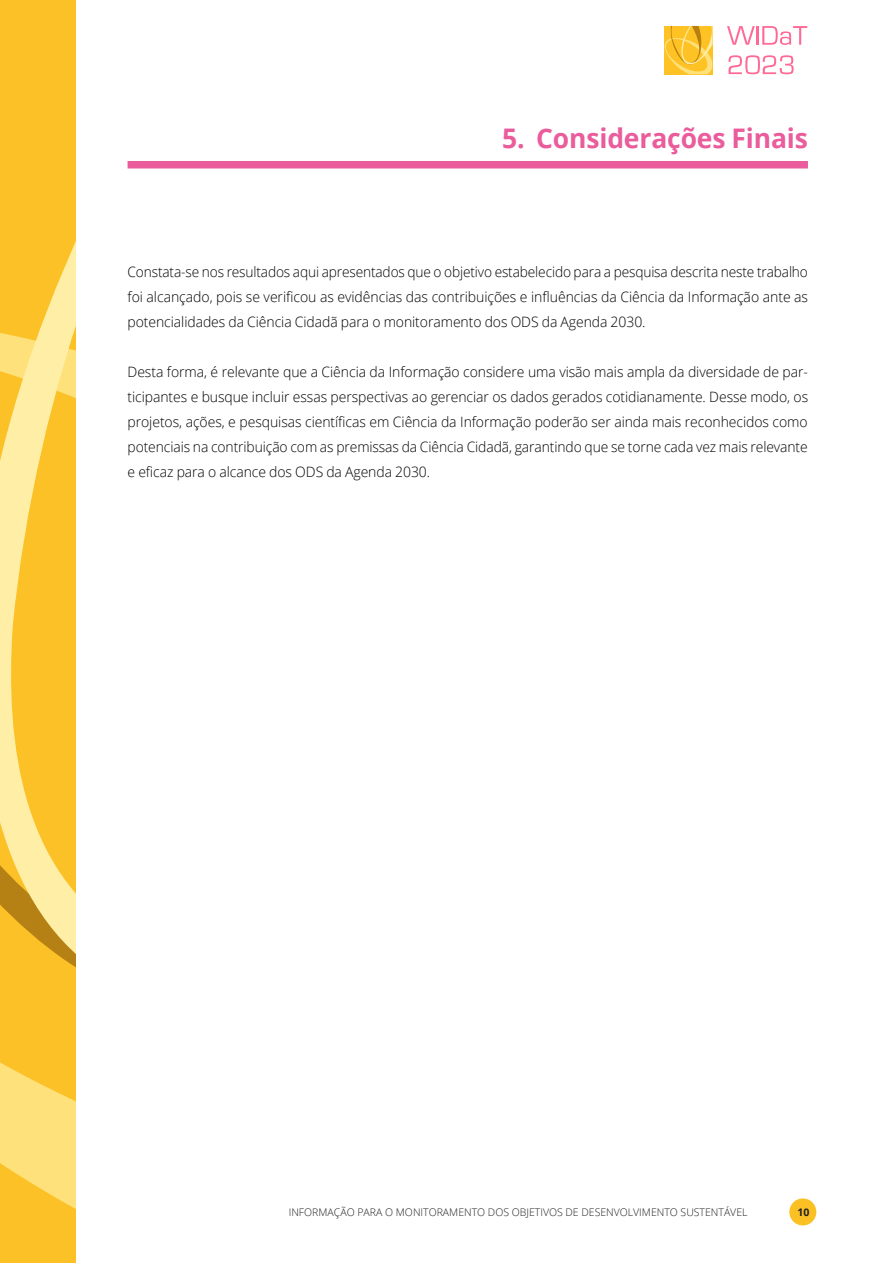
<style>
.page{position:relative;width:893px;height:1263px;background:#fff}
.page>*{position:absolute;margin:0;border:0;box-sizing:border-box;transform-origin:0 0}
.t1{font:700 27px "Open Sans";letter-spacing:-.005em;color:#ea5c9c}
.t2{font:300 14.25px/24.9px "Open Sans";letter-spacing:-.005em;color:#000;text-align:justify}
.t3{font:300 14.25px/24.9px "Open Sans";letter-spacing:-.005em;color:#000;text-align:justify;scale:.96 1}
.t4{font:300 10.5px "Open Sans";color:#202020}
.t5{font:700 10.5px "Open Sans";color:#202020}
</style>
<div class="page">
<div style="left:790px;top:1199px;width:26px;height:26px;background:#fbc024;border-radius:50%"></div>
<div style="left:789px;top:1198px;width:27px;height:27px;border:2px solid #fbc024;border-radius:50%"></div>
<svg style="left:0;top:1041px;width:75px;height:222px;background:#fdd04e"></svg>
<svg style="left:0;top:0;width:75px;height:1041px;background:#faca46"></svg>
<svg style="left:727px;top:26px;width:80px;height:19px"></svg>
<svg style="left:728px;top:55px;width:66px;height:19px"></svg>
<svg style="left:664px;top:26px;width:49px;height:48px;background:#fac436"></svg>
<div style="left:128px;top:161px;width:680px;height:7px;background:#ea5c9c"></div>
<h1 class="t1" style="left:502px;top:119px;width:307px">5. Considerações Finais</h1>
<p class="t3" style="left:128px;top:259px;width:710px">Constata-se nos resultados aqui apresentados que o objetivo estabelecido para a pesquisa descrita neste trabalho foi alcançado, pois se verificou as evidências das contribuições e influências da Ciência da Informação ante as potencialidades da Ciência Cidadã para o monitoramento dos ODS da Agenda 2030.</p>
<p class="t2" style="left:128px;top:359px;width:682px">Desta forma, é relevante que a Ciência da Informação considere uma visão mais ampla da diversidade de par&shy;ticipantes e busque incluir essas perspectivas ao gerenciar os dados gerados cotidianamente. Desse modo, os projetos, ações, e pesquisas científicas em Ciência da Informação poderão ser ainda mais reconhecidos como potenciais na contribuição com as premissas da Ciência Cidadã, garantindo que se torne cada vez mais relevante e eficaz para o alcance dos ODS da Agenda 2030.</p>
<p class="t4" style="left:289px;top:1205px;width:460px">INFORMAÇÃO PARA O MONITORAMENTO DOS OBJETIVOS DE DESENVOLVIMENTO SUSTENTÁVEL</p>
<p class="t5" style="left:798px;top:1205px;width:13px">10</p>
</div>
